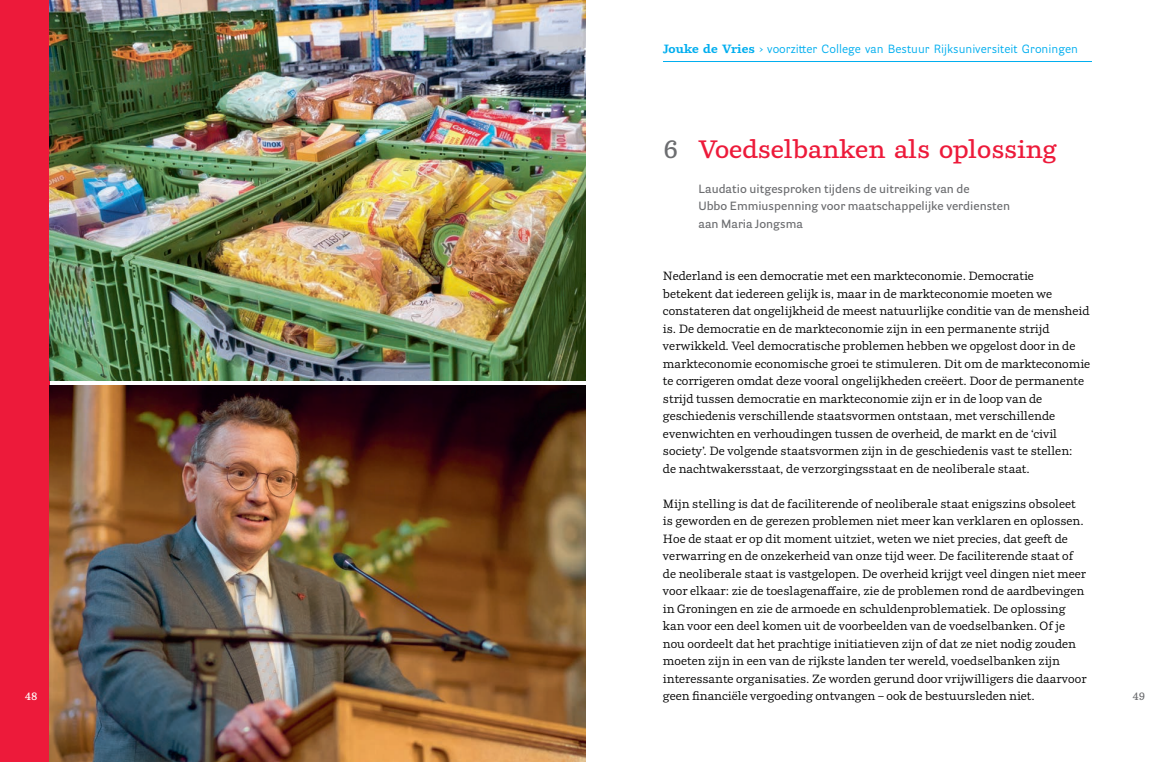
<style>
.page{position:relative;width:1170px;height:762px;background:#fff}
.page>*{position:absolute;margin:0;border:0;box-sizing:border-box;transform-origin:0 0}
.t1{font:600 25px "Parry";color:#ed1a3a}
.t2{font:11.88px/17.5px "Parry";color:#000001}
.t3{font:600 11.88px/17.5px "Parry Grotesque";color:#6c6d70}
.t4{font:11.88px "Parry Grotesque";color:#00aeef}
.t5{font:600 10.62px "Parry";color:#fff}
.t6{font:600 10.62px "Parry";color:#6c6d70}
.s1{font-family:"Parry";font-weight:700}
.s2{color:#6c6d70}
</style>
<div class="page">
<hr style="left:663px;top:61px;width:428px;height:1px;background:#00aeef">
<div style="left:0;top:0;width:50px;height:762px;background:#ed1a3a"></div>
<img style="left:50px;top:0;width:535px;height:381px">
<img style="left:50px;top:385px;width:535px;height:377px">
<p class="t4" style="left:663px;top:40px;width:416px"><span class="s1">Jouke de Vries</span> › voorzitter College van Bestuur Rijksuniversiteit Groningen</p>
<h1 class="t1" style="left:663px;top:131px;width:395px"><span class="s2">6</span> Voedselbanken als oplossing</h1>
<p class="t3" style="left:698px;top:180px;width:313px">Laudatio uitgesproken tijdens de uitreiking van de<br>Ubbo Emmiuspenning voor maatschappelijke verdiensten aan Maria Jongsma</p>
<p class="t2" style="left:663px;top:267px;width:429px">Nederland is een democratie met een markteconomie. Democratie<br>betekent dat iedereen gelijk is, maar in de markteconomie moeten we constateren dat ongelijkheid de meest natuurlijke conditie van de mensheid is. De democratie en de markteconomie zijn in een permanente strijd verwikkeld. Veel democratische problemen hebben we opgelost door in de markteconomie economische groei te stimuleren. Dit om de markteconomie te corrigeren omdat deze vooral ongelijkheden creëert. Door de permanente strijd tussen democratie en markteconomie zijn er in de loop van de geschiedenis verschillende staatsvormen ontstaan, met verschillende evenwichten en verhoudingen tussen de overheid, de markt en de ‘civil society’. De volgende staatsvormen zijn in de geschiedenis vast te stellen:<br>de nachtwakersstaat, de verzorgingsstaat en de neoliberale staat.</p>
<p class="t2" style="left:663px;top:495px;width:425px">Mijn stelling is dat de faciliterende of neoliberale staat enigszins obsoleet is geworden en de gerezen problemen niet meer kan verklaren en oplossen.<br>Hoe de staat er op dit moment uitziet, weten we niet precies, dat geeft de verwarring en de onzekerheid van onze tijd weer. De faciliterende staat of de neoliberale staat is vastgelopen. De overheid krijgt veel dingen niet meer voor elkaar: zie de toeslagenaffaire, zie de problemen rond de aardbevingen in Groningen en zie de armoede en schuldenproblematiek. De oplossing kan voor een deel komen uit de voorbeelden van de voedselbanken. Of je nou oordeelt dat het prachtige initiatieven zijn of dat ze niet nodig zouden moeten zijn in een van de rijkste landen ter wereld, voedselbanken zijn interessante organisaties. Ze worden gerund door vrijwilligers die daarvoor geen financiële vergoeding ontvangen – ook de bestuursleden niet.</p>
<p class="t5" style="left:25px;top:689px;width:14px">48</p>
<p class="t6" style="left:1132px;top:689px;width:14px">49</p>
</div>
